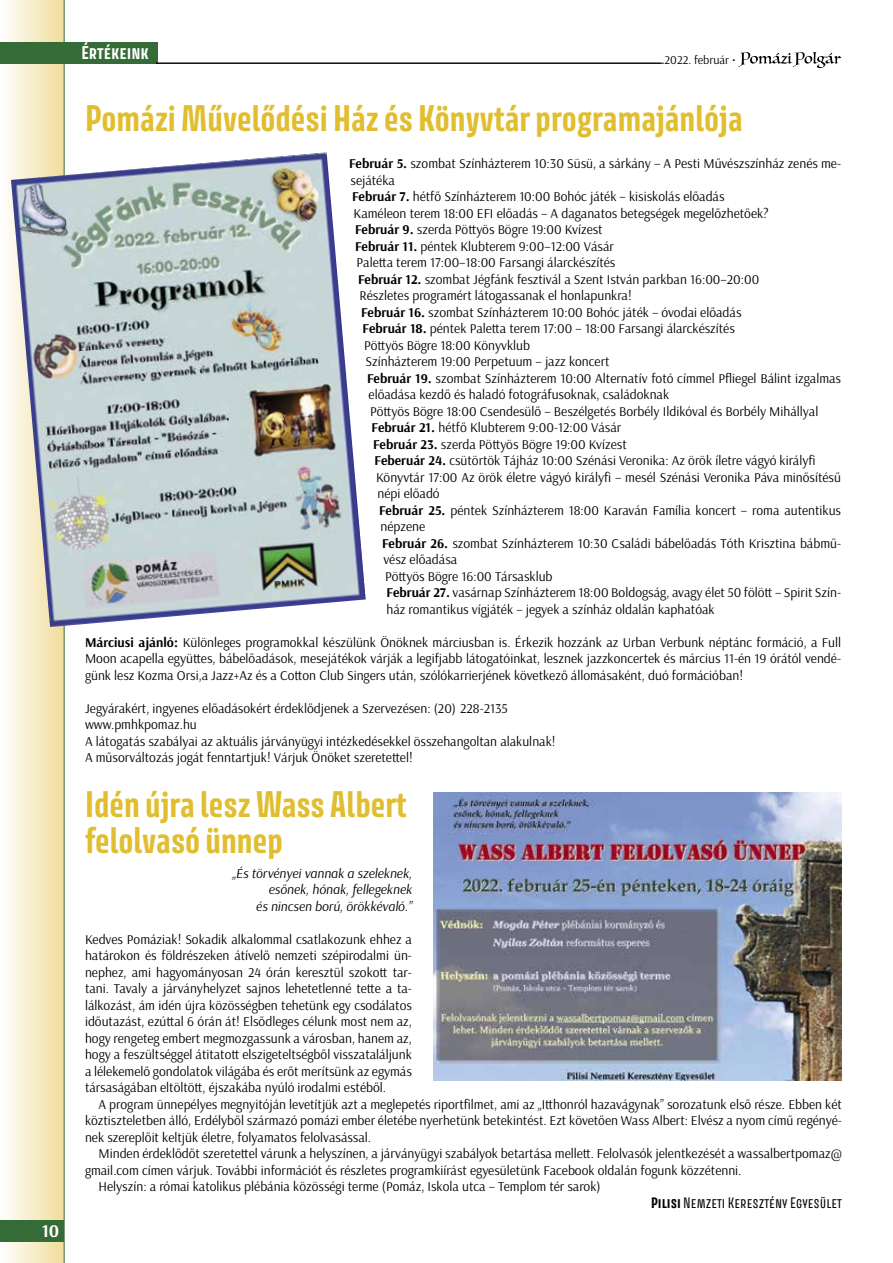
<style>
.page{position:relative;width:893px;height:1263px;background:#fff}
.page>*{position:absolute;margin:0;border:0;box-sizing:border-box;transform-origin:0 0}
.t1{font:700 33px/36px "Avory I Latn";color:#e1be2f}
.t2{font:700 18px "Arsenal";color:#fff}
.t3{font:700 16.5px "Avory I Latn";color:#fff}
.t4{font:13.5px/16.5px "Arsenal";color:#000;text-align:justify}
.t5{font:italic 13.5px/16.5px "Arsenal";color:#000;text-align:right}
.t6{font:13.5px "Avory I Latn";color:#000}
.t7{font:12px "Arsenal";color:#000}
.s1{font-weight:700}
</style>
<div class="page">
<div style="left:0;top:0;width:64px;height:1263px;background:linear-gradient(to right,#fffeff,#f1de9b)"></div>
<hr style="left:64px;top:0;width:1px;height:1263px;background:#356b36">
<div style="left:0;top:42px;width:157px;height:21px;background:#356b36"></div>
<div style="left:0;top:1220px;width:64px;height:22px;background:#356b36"></div>
<hr style="left:156px;top:63px;width:508px;height:1px;background:#000">
<svg style="left:738px;top:52px;width:103px;height:16px"></svg>
<img style="left:11px;top:152px;width:355px;height:475px">
<img style="left:433px;top:792px;width:409px;height:288px">
<h2 class="t2" style="left:42px;top:1220px;width:19px">10</h2>
<p class="t3" style="left:81px;top:42px;width:69px">Értékeink</p>
<p class="t7" style="left:664px;top:52px;width:73px">2022. február •</p>
<h1 class="t1" style="left:85px;top:100px;width:659px">Pomázi Művelődési Ház és Könyvtár programajánlója</h1>
<p class="t4" style="left:349px;top:155px;width:493px"><span class="s1">Február 5.</span> szombat Színházterem 10:30 Süsü, a sárkány – A Pesti Művészszínház zenés me-</p>
<p class="t4" style="left:351px;top:172px;width:46px">sejátéka</p>
<p class="t4" style="left:352px;top:188px;width:374px"><span class="s1">Február 7.</span> hétfő Színházterem 10:00 Bohóc játék – kisiskolás előadás</p>
<p class="t4" style="left:354px;top:205px;width:417px">Kaméleon terem 18:00 EFI előadás – A daganatos betegségek megelőzhetőek?</p>
<p class="t4" style="left:355px;top:221px;width:249px"><span class="s1">Február 9.</span> szerda Pöttyös Bögre 19:00 Kvízest</p>
<p class="t4" style="left:355px;top:238px;width:260px"><span class="s1">Február 11.</span> péntek Klubterem 9:00–12:00 Vásár</p>
<p class="t4" style="left:357px;top:254px;width:260px">Paletta terem 17:00–18:00 Farsangi álarckészítés</p>
<p class="t4" style="left:358px;top:271px;width:403px"><span class="s1">Február 12.</span> szombat Jégfánk fesztivál a Szent István parkban 16:00–20:00</p>
<p class="t4" style="left:360px;top:287px;width:274px">Részletes programért látogassanak el honlapunkra!</p>
<p class="t4" style="left:361px;top:304px;width:382px"><span class="s1">Február 16.</span> szombat Színházterem 10:00 Bohóc játék – óvodai előadás</p>
<p class="t4" style="left:363px;top:320px;width:374px"><span class="s1">Február 18.</span> péntek Paletta terem 17:00 – 18:00 Farsangi álarckészítés</p>
<p class="t4" style="left:364px;top:337px;width:167px">Pöttyös Bögre 18:00 Könyvklub</p>
<p class="t4" style="left:366px;top:353px;width:245px">Színházterem 19:00 Perpetuum – jazz koncert</p>
<p class="t4" style="left:367px;top:370px;width:476px"><span class="s1">Február 19.</span> szombat Színházterem 10:00 Alternatív fotó címmel Pfliegel Bálint izgalmas</p>
<p class="t4" style="left:369px;top:386px;width:302px">előadása kezdő és haladó fotográfusoknak, családoknak</p>
<p class="t4" style="left:370px;top:403px;width:450px">Pöttyös Bögre 18:00 Csendesülő – Beszélgetés Borbély Ildikóval és Borbély Mihállyal</p>
<p class="t4" style="left:372px;top:419px;width:251px"><span class="s1">Február 21.</span> hétfő Klubterem 9:00-12:00 Vásár</p>
<p class="t4" style="left:373px;top:436px;width:255px"><span class="s1">Február 23.</span> szerda Pöttyös Bögre 19:00 Kvízest</p>
<p class="t4" style="left:375px;top:452px;width:442px"><span class="s1">Feberuár 24.</span> csütörtök Tájház 10:00 Szénási Veronika: Az örök íletre vágyó királyfi</p>
<p class="t4" style="left:376px;top:469px;width:466px">Könyvtár 17:00 Az örök életre vágyó királyfi – mesél Szénási Veronika Páva minősítésű</p>
<p class="t4" style="left:378px;top:485px;width:64px">népi előadó</p>
<p class="t4" style="left:379px;top:502px;width:464px"><span class="s1">Február 25.</span> péntek Színházterem 18:00 Karaván Família koncert – roma autentikus</p>
<p class="t4" style="left:381px;top:518px;width:46px">népzene</p>
<p class="t4" style="left:382px;top:535px;width:461px"><span class="s1">Február 26.</span> szombat Színházterem 10:30 Családi bábelőadás Tóth Krisztina bábmű-</p>
<p class="t4" style="left:384px;top:551px;width:75px">vész előadása</p>
<p class="t4" style="left:385px;top:568px;width:169px">Pöttyös Bögre 16:00 Társasklub</p>
<p class="t4" style="left:387px;top:584px;width:456px"><span class="s1">Február 27.</span> vasárnap Színházterem 18:00 Boldogság, avagy élet 50 fölött – Spirit Szín-</p>
<p class="t4" style="left:387px;top:601px;width:330px">ház romantikus vígjáték – jegyek a színház oldalán kaphatóak</p>
<p class="t4" style="left:85px;top:634px;width:757px"><span class="s1">Márciusi ajánló:</span> Különleges programokkal készülünk Önöknek márciusban is. Érkezik hozzánk az Urban Verbunk néptánc formáció, a Full Moon acapella együttes, bábelőadások, mesejátékok várják a legifjabb látogatóinkat, lesznek jazzkoncertek és március 11-én 19 órától vendé&shy;günk lesz Kozma Orsi,a Jazz+Az és a Cotton Club Singers után, szólókarrierjének következő állomásaként, duó formációban!</p>
<p class="t4" style="left:85px;top:700px;width:472px;text-align:left">Jegyárakért, ingyenes előadásokért érdeklődjenek a Szervezésen: (20) 228-2135 www.pmhkpomaz.hu<br>A látogatás szabályai az aktuális járványügyi intézkedésekkel összehangoltan alakulnak!<br>A műsorváltozás jogát fenntartjuk! Várjuk Önöket szeretettel!</p>
<h1 class="t1" style="left:85px;top:786px;width:323px">Idén újra lesz Wass Albert felolvasó ünnep</h1>
<p class="t5" style="left:232px;top:865px;width:181px">„És törvényei vannak a szeleknek, esőnek, hónak, fellegeknek<br>és nincsen ború, örökkévaló.”</p>
<p class="t4" style="left:85px;top:931px;width:328px">Kedves Pomáziak! Sokadik alkalommal csatlakozunk ehhez a határokon és földrészeken átívelő nemzeti szépirodalmi ün&shy;nephez, ami hagyományosan 24 órán keresztül szokott tar&shy;tani. Tavaly a járványhelyzet sajnos lehetetlenné tette a ta&shy;lálkozást, ám idén újra közösségben tehetünk egy csodálatos időutazást, ezúttal 6 órán át! Elsődleges célunk most nem az, hogy rengeteg embert megmozgassunk a városban, hanem az, hogy a feszültséggel átitatott elszigeteltségből visszataláljunk a lélekemelő gondolatok világába és erőt merítsünk az egymás társaságában eltöltött, éjszakába nyúló irodalmi estéből.</p>
<p class="t4" style="left:85px;top:1096px;width:758px;text-indent:14px">A program ünnepélyes megnyitóján levetítjük azt a meglepetés riportfilmet, ami az „Itthonról hazavágynak” sorozatunk első része. Ebben két köztiszteletben álló, Erdélyből származó pomázi ember életébe nyerhetünk betekintést. Ezt követően Wass Albert: Elvész a nyom című regényé&shy;nek szereplőit keltjük életre, folyamatos felolvasással.</p>
<p class="t4" style="left:99px;top:1145px;width:745px">Minden érdeklődőt szeretettel várunk a helyszínen, a járványügyi szabályok betartása mellett. Felolvasók jelentkezését a wassalbertpomaz@</p>
<p class="t4" style="left:85px;top:1162px;width:658px">gmail.com címen várjuk. További információt és részletes programkiírást egyesületünk Facebook oldalán fogunk közzétenni.</p>
<p class="t4" style="left:99px;top:1178px;width:504px">Helyszín: a római katolikus plébánia közösségi terme (Pomáz, Iskola utca – Templom tér sarok)</p>
<p class="t6" style="left:651px;top:1194px;width:192px"><span class="s1">Pilisi</span> Nemzeti Keresztény Egyesület</p>
</div>
